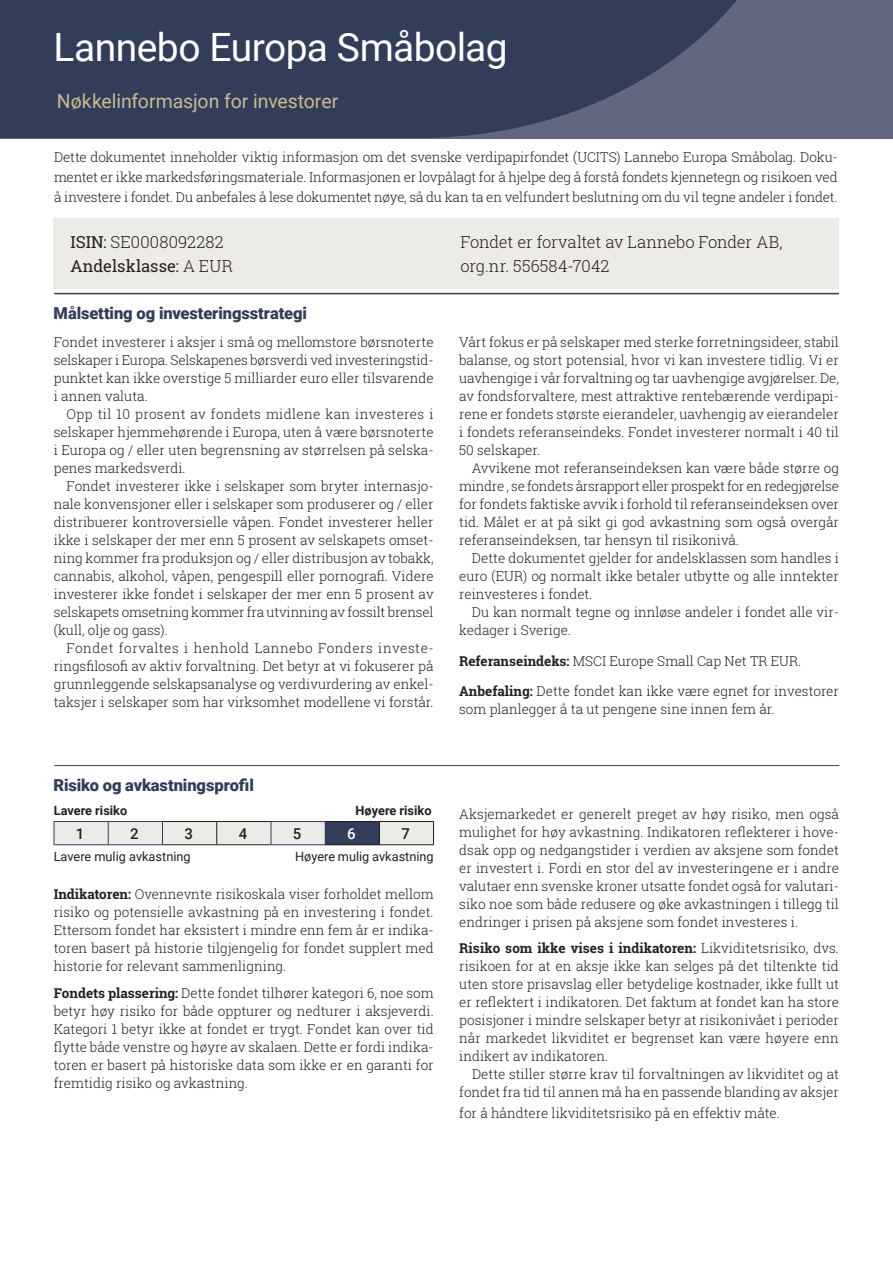
<style>
.page{position:relative;width:893px;height:1263px;background:#fff}
.page>*{position:absolute;margin:0;border:0;box-sizing:border-box;transform-origin:0 0}
.Fondrubrik_NY{font:39px "Roboto";letter-spacing:-.015em;color:#fff}
.FondUnderRubrik{font:19.5px "Roboto";letter-spacing:-.005em;color:#c6bb92}
.FondFakta{font:300 16.5px "Roboto Slab";color:#231f20}
.Rubrik{font:900 16.5px "Roboto";letter-spacing:-.005em;color:#323e59}
.FondFakta-2{font:16.5px "Roboto Slab";color:#231f20}
.t1{font:500 15px "Roboto";color:#231f20}
.t2{font:500 15px "Roboto";color:#fff}
.Brödtext_2_a{font:300 13.5px/18px "Roboto Slab";color:#231f20;text-align:justify}
.Brödtext_1_a{font:300 13.5px/18px "Roboto Slab";color:#231f20}
.Faktatext_1_a{font:12.75px "Roboto";color:#231f20}
.Faktatext_1_a-2{font:700 12.75px "Roboto";color:#231f20}
.s1{font-weight:400}
.s2{font-weight:300}
.s3{font-weight:700}
</style>
<div class="page">
<div style="left:0;top:0;width:893px;height:138px;background:#626780"></div>
<svg style="left:0;top:0;width:737px;height:138px;background:#38435d"></svg>
<div style="left:54px;top:218px;width:785px;height:71px;background:#edebe7"></div>
<hr style="left:54px;top:765px;width:785px;height:1px;background:#323e59">
<hr style="left:54px;top:293px;width:785px;height:1px;background:#323e59">
<div style="left:54px;top:821px;width:54px;height:24px;background:#edebe7"></div>
<div style="left:108px;top:821px;width:54px;height:24px;background:#edebe7"></div>
<hr style="left:108px;top:821px;width:55px;height:1px;background:#323e59">
<svg style="left:162px;top:821px;width:272px;height:24px;background:#b8b9bc"></svg>
<hr style="left:108px;top:844px;width:55px;height:1px;background:#323e59">
<hr style="left:54px;top:821px;width:54px;height:1px;background:#323e59">
<svg style="left:54px;top:822px;width:1px;height:22px"></svg>
<svg style="left:108px;top:822px;width:1px;height:22px"></svg>
<hr style="left:54px;top:844px;width:54px;height:1px;background:#323e59">
<p class="Fondrubrik_NY" style="left:54px;top:20px;width:456px">Lannebo Europa Småbolag</p>
<p class="FondUnderRubrik" style="left:57px;top:88px;width:283px">Nøkkelinformasjon for investorer</p>
<p class="Brödtext_2_a" style="left:54px;top:147px;width:785px;line-height:20.2px">Dette dokumentet inneholder viktig informasjon om det svenske verdipapirfondet (UCITS) Lannebo Europa Småbolag. Doku&shy;mentet er ikke markedsføringsmateriale. Informasjonen er lovpålagt for å hjelpe deg å forstå fondets kjennetegn og risikoen ved å investere i fondet. Du anbefales å lese dokumentet nøye, så du kan ta en velfundert beslutning om du vil tegne andeler i fondet.</p>
<p class="FondFakta" style="left:71px;top:231px;width:155px"><span class="s1">ISIN:</span> SE0008092282</p>
<p class="FondFakta" style="left:461px;top:231px;width:323px">Fondet er forvaltet av Lannebo Fonder AB,</p>
<p class="FondFakta-2" style="left:71px;top:255px;width:164px">Andelsklasse: <span class="s2">A EUR</span></p>
<p class="FondFakta" style="left:461px;top:255px;width:150px">org.nr. 556584-7042</p>
<p class="Rubrik" style="left:54px;top:302px;width:255px">Målsetting og investeringsstrategi</p>
<p class="Brödtext_2_a" style="left:54px;top:333px;width:381px">Fondet investerer i aksjer i små og mellomstore børsnoterte selskaper i Europa. Selskapenes børsverdi ved investeringstid&shy;punktet kan ikke overstige 5 milliarder euro eller tilsvarende i annen valuta.</p>
<p class="Brödtext_2_a" style="left:54px;top:405px;width:381px;text-indent:13px">Opp til 10 prosent av fondets midlene kan investeres i selskaper hjemmehørende i Europa, uten å være børsnoterte i Europa og / eller uten begrensning av størrelsen på selska&shy;penes markedsverdi.</p>
<p class="Brödtext_2_a" style="left:54px;top:477px;width:381px;text-indent:13px">Fondet investerer ikke i selskaper som bryter internasjo&shy;nale konvensjoner eller i selskaper som produserer og / eller distribuerer kontroversielle våpen. Fondet investerer heller ikke i selskaper der mer enn 5 prosent av selskapets omset&shy;ning kommer fra produksjon og / eller distribusjon av tobakk, cannabis, alkohol, våpen, pengespill eller pornografi. Videre investerer ikke fondet i selskaper der mer enn 5 prosent av selskapets omsetning kommer fra utvinning av fossilt brensel (kull, olje og gass).</p>
<p class="Brödtext_2_a" style="left:54px;top:639px;width:381px;text-indent:13px">Fondet forvaltes i henhold Lannebo Fonders investe&shy;ringsfilosofi av aktiv forvaltning. Det betyr at vi fokuserer på grunnleggende selskapsanalyse og verdivurdering av enkel&shy;taksjer i selskaper som har virksomhet modellene vi forstår.</p>
<p class="Rubrik" style="left:54px;top:774px;width:202px">Risiko og avkastningsprofil</p>
<p class="Brödtext_2_a" style="left:459px;top:333px;width:381px">Vårt fokus er på selskaper med sterke forretningsideer, stabil balanse, og stort potensial, hvor vi kan investere tidlig. Vi er uavhengige i vår forvaltning og tar uavhengige avgjørelser. De, av fondsforvaltere, mest attraktive rentebærende verdipapi&shy;rene er fondets største eierandeler, uavhengig av eierandeler i fondets referanseindeks. Fondet investerer normalt i 40 til 50 selskaper.</p>
<p class="Brödtext_2_a" style="left:459px;top:459px;width:381px;text-indent:13px">Avvikene mot referanseindeksen kan være både større og mindre , se fondets årsrapport eller prospekt for en redegjørelse for fondets faktiske avvik i forhold til referanseindeksen over tid. Målet er at på sikt gi god avkastning som også overgår referanseindeksen, tar hensyn til risikonivå.</p>
<p class="Brödtext_2_a" style="left:459px;top:549px;width:381px;text-indent:13px">Dette dokumentet gjelder for andelsklassen som handles i euro (EUR) og normalt ikke betaler utbytte og alle inntekter reinvesteres i fondet.</p>
<p class="Brödtext_2_a" style="left:459px;top:603px;width:381px;text-indent:13px">Du kan normalt tegne og innløse andeler i fondet alle vir&shy;kedager i Sverige.</p>
<p class="Brödtext_1_a" style="left:459px;top:651px;width:344px"><span class="s3">Referanseindeks:</span> MSCI Europe Small Cap Net TR EUR.</p>
<p class="Brödtext_1_a" style="left:459px;top:682px;width:381px"><span class="s3">Anbefaling:</span> Dette fondet kan ikke være egnet for investorer som planlegger å ta ut pengene sine innen fem år.</p>
<p class="Faktatext_1_a-2" style="left:54px;top:802px;width:75px">Lavere risiko</p>
<p class="Faktatext_1_a-2" style="left:356px;top:802px;width:78px">Høyere risiko</p>
<p class="Brödtext_2_a" style="left:459px;top:804px;width:381px">Aksjemarkedet er generelt preget av høy risiko, men også mulighet for høy avkastning. Indikatoren reflekterer i hove&shy;dsak opp og nedgangstider i verdien av aksjene som fondet er investert i. Fordi en stor del av investeringene er i andre valutaer enn svenske kroner utsatte fondet også for valutari&shy;siko noe som både redusere og øke avkastningen i tillegg til endringer i prisen på aksjene som fondet investeres i.</p>
<p class="Brödtext_2_a" style="left:459px;top:939px;width:381px"><span class="s3">Risiko som ikke vises i indikatoren:</span> Likviditetsrisiko, dvs. risikoen for at en aksje ikke kan selges på det tiltenkte tid uten store prisavslag eller betydelige kostnader, ikke fullt ut er reflektert i indikatoren. Det faktum at fondet kan ha store posisjoner i mindre selskaper betyr at risikonivået i perioder når markedet likviditet er begrenset kan være høyere enn indikert av indikatoren.</p>
<p class="Brödtext_2_a" style="left:459px;top:1065px;width:381px;text-align:right">Dette stiller større krav til forvaltningen av likviditet og at fondet fra tid til annen må ha en passende blanding av aksjer</p>
<p class="Brödtext_2_a" style="left:459px;top:1103px;width:322px">for å håndtere likviditetsrisiko på en effektiv måte.</p>
<p class="t1" style="left:76px;top:823px;width:10px">1</p>
<p class="t1" style="left:130px;top:823px;width:10px">2</p>
<p class="t1" style="left:184px;top:823px;width:10px">3</p>
<p class="t1" style="left:239px;top:823px;width:10px">4</p>
<p class="t1" style="left:293px;top:823px;width:10px">5</p>
<p class="t2" style="left:347px;top:823px;width:10px">6</p>
<p class="t1" style="left:401px;top:823px;width:10px">7</p>
<p class="Faktatext_1_a" style="left:54px;top:847px;width:138px">Lavere mulig avkastning</p>
<p class="Faktatext_1_a" style="left:295px;top:847px;width:140px">Høyere mulig avkastning</p>
<p class="Brödtext_2_a" style="left:54px;top:885px;width:381px"><span class="s3">Indikatoren:</span> Ovennevnte risikoskala viser forholdet mellom risiko og potensielle avkastning på en investering i fondet.<br>Ettersom fondet har eksistert i mindre enn fem år er indika&shy;toren basert på historie tilgjengelig for fondet supplert med historie for relevant sammenligning.</p>
<p class="Brödtext_2_a" style="left:54px;top:984px;width:381px"><span class="s3">Fondets plassering:</span> Dette fondet tilhører kategori 6, noe som betyr høy risiko for både oppturer og nedturer i aksjeverdi.<br>Kategori 1 betyr ikke at fondet er trygt. Fondet kan over tid flytte både venstre og høyre av skalaen. Dette er fordi indika&shy;toren er basert på historiske data som ikke er en garanti for fremtidig risiko og avkastning.</p>
</div>
